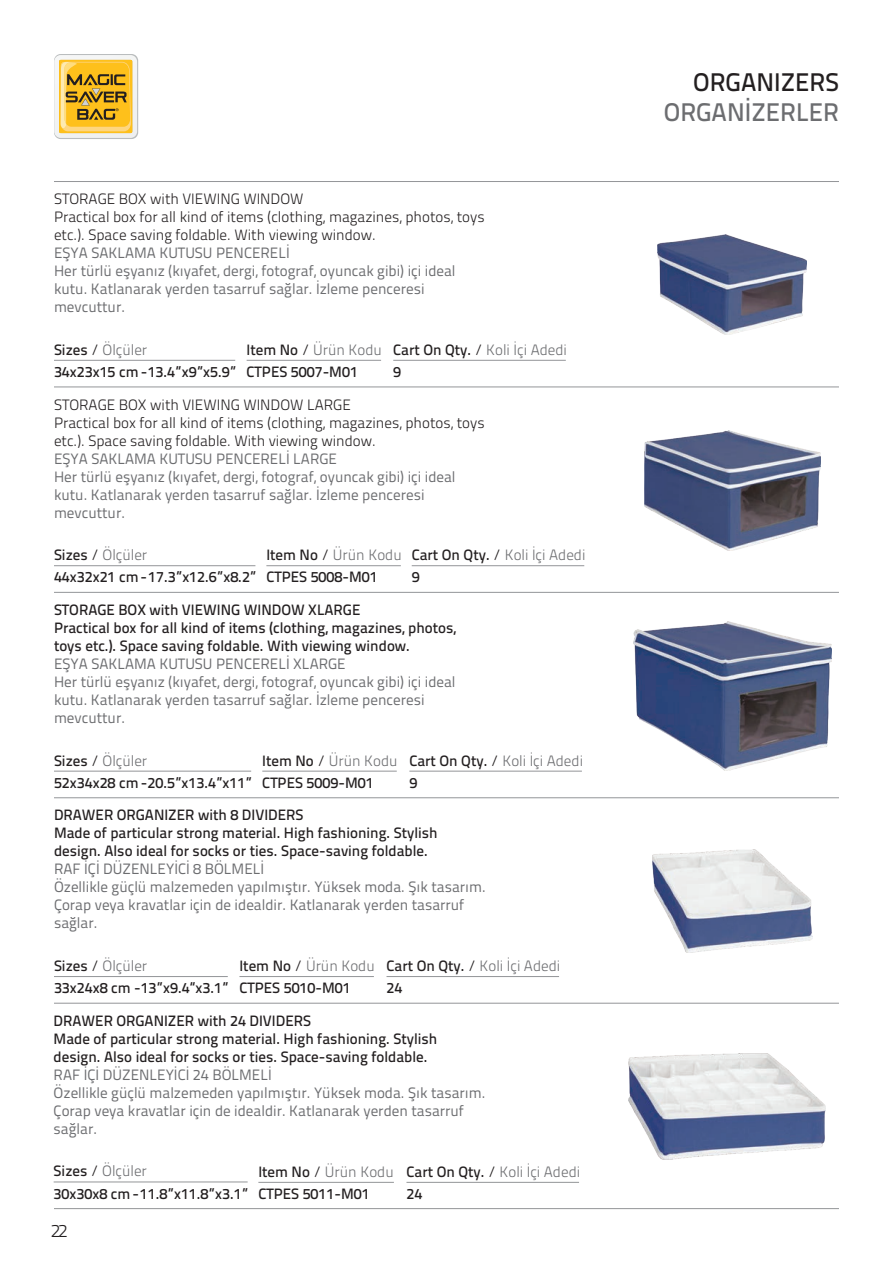
<style>
.page{position:relative;width:893px;height:1263px;background:#fff}
.page>*{position:absolute;margin:0;border:0;box-sizing:border-box;transform-origin:0 0}
.t1{font:25.5px "Titillium Text 25 L 600 wt";color:#6c6d70}
.t2{font:25.5px "Titillium Text 25 L 600 wt";color:#231f20}
.t3{font:18px "Titillium Text 25 L 250 wt";color:#231f20}
.t4{font:15px/18px "Titillium Text 25 L 400 wt";color:#6c6d70}
.t5{font:15px/18px "Titillium Text 25 L 600 wt";color:#231f20}
.t6{font:15px/18px "Titillium Text 25 L 250 wt";color:#231f20}
.t7{font:15px "Titillium Text 25 L 250 wt";color:#6c6d70}
.s1{font-family:"Titillium Text 25 L 600 wt";color:#231f20}
.s2{color:#231f20}
</style>
<div class="page">
<div style="left:54px;top:54px;width:84px;height:85px;background:#babdbe;border-radius:7px"></div>
<svg style="left:54px;top:55px;width:83px;height:83px;background:#deb959"></svg>
<hr style="left:54px;top:181px;width:785px;height:1px;background:#939598">
<hr style="left:54px;top:387px;width:785px;height:1px;background:#939598">
<hr style="left:54px;top:592px;width:785px;height:1px;background:#939598">
<hr style="left:54px;top:797px;width:785px;height:1px;background:#939598">
<hr style="left:54px;top:1003px;width:785px;height:1px;background:#939598">
<hr style="left:54px;top:1208px;width:785px;height:1px;background:#939598">
<img style="left:658px;top:235px;width:149px;height:100px">
<img style="left:644px;top:430px;width:176px;height:120px">
<img style="left:633px;top:621px;width:198px;height:149px">
<img style="left:652px;top:850px;width:160px;height:102px">
<img style="left:628px;top:1054px;width:197px;height:106px">
<hr style="left:54px;top:360px;width:181px;height:1px;background:#939598">
<hr style="left:54px;top:565px;width:201px;height:1px;background:#939598">
<hr style="left:54px;top:771px;width:197px;height:1px;background:#939598">
<hr style="left:54px;top:976px;width:174px;height:1px;background:#939598">
<hr style="left:247px;top:360px;width:134px;height:1px;background:#939598">
<hr style="left:266px;top:565px;width:135px;height:1px;background:#939598">
<hr style="left:262px;top:771px;width:135px;height:1px;background:#939598">
<hr style="left:239px;top:976px;width:135px;height:1px;background:#939598">
<hr style="left:393px;top:360px;width:173px;height:1px;background:#939598">
<hr style="left:412px;top:565px;width:172px;height:1px;background:#939598">
<hr style="left:409px;top:771px;width:173px;height:1px;background:#939598">
<hr style="left:386px;top:976px;width:173px;height:1px;background:#939598">
<hr style="left:54px;top:1181px;width:194px;height:1px;background:#939598">
<hr style="left:258px;top:1182px;width:136px;height:1px;background:#939598">
<hr style="left:406px;top:1182px;width:173px;height:1px;background:#939598">
<p class="t6" style="left:54px;top:189px;width:251px">STORAGE BOX with VIEWING WINDOW</p>
<p class="t6" style="left:54px;top:207px;width:432px">Practical box for all kind of items (clothing, magazines, photos, toys etc.). Space saving foldable. With viewing window.</p>
<p class="t4" style="left:54px;top:243px;width:237px">EŞYA SAKLAMA KUTUSU PENCERELİ</p>
<p class="t4" style="left:54px;top:261px;width:403px">Her türlü eşyanız (kıyafet, dergi, fotograf, oyuncak gibi) içi ideal kutu. Katlanarak yerden tasarruf sağlar. İzleme penceresi mevcuttur.</p>
<p class="t7" style="left:54px;top:339px;width:95px"><span class="s1">Sizes</span> <span class="s2">/</span> Ölçüler</p>
<p class="t5" style="left:54px;top:362px;width:184px">34x23x15 cm - 13.4”x9”x5.9”</p>
<p class="t7" style="left:247px;top:339px;width:137px"><span class="s1">Item No</span> <span class="s2">/</span> Ürün Kodu</p>
<p class="t5" style="left:247px;top:362px;width:113px">CTPES 5007-M01</p>
<p class="t7" style="left:393px;top:339px;width:175px"><span class="s1">Cart On Qty.</span> <span class="s2">/</span> Koli İçi Adedi</p>
<p class="t5" style="left:393px;top:362px;width:9px">9</p>
<p class="t6" style="left:54px;top:395px;width:298px">STORAGE BOX with VIEWING WINDOW LARGE</p>
<p class="t6" style="left:54px;top:413px;width:432px">Practical box for all kind of items (clothing, magazines, photos, toys etc.). Space saving foldable. With viewing window.</p>
<p class="t4" style="left:54px;top:448px;width:284px">EŞYA SAKLAMA KUTUSU PENCERELİ LARGE</p>
<p class="t4" style="left:54px;top:466px;width:403px">Her türlü eşyanız (kıyafet, dergi, fotograf, oyuncak gibi) içi ideal kutu. Katlanarak yerden tasarruf sağlar. İzleme penceresi mevcuttur.</p>
<p class="t7" style="left:54px;top:544px;width:95px"><span class="s1">Sizes</span> <span class="s2">/</span> Ölçüler</p>
<p class="t5" style="left:54px;top:567px;width:204px">44x32x21 cm - 17.3”x12.6”x8.2”</p>
<p class="t7" style="left:266px;top:544px;width:137px"><span class="s1">Item No</span> <span class="s2">/</span> Ürün Kodu</p>
<p class="t5" style="left:266px;top:567px;width:113px">CTPES 5008-M01</p>
<p class="t7" style="left:412px;top:544px;width:175px"><span class="s1">Cart On Qty.</span> <span class="s2">/</span> Koli İçi Adedi</p>
<p class="t5" style="left:412px;top:567px;width:9px">9</p>
<p class="t5" style="left:54px;top:600px;width:308px">STORAGE BOX with VIEWING WINDOW XLARGE</p>
<p class="t5" style="left:54px;top:618px;width:404px">Practical box for all kind of items (clothing, magazines, photos, toys etc.). Space saving foldable. With viewing window.</p>
<p class="t4" style="left:54px;top:654px;width:293px">EŞYA SAKLAMA KUTUSU PENCERELİ XLARGE</p>
<p class="t4" style="left:54px;top:672px;width:403px">Her türlü eşyanız (kıyafet, dergi, fotograf, oyuncak gibi) içi ideal kutu. Katlanarak yerden tasarruf sağlar. İzleme penceresi mevcuttur.</p>
<p class="t7" style="left:54px;top:749px;width:95px"><span class="s1">Sizes</span> <span class="s2">/</span> Ölçüler</p>
<p class="t5" style="left:54px;top:773px;width:199px">52x34x28 cm -20.5”x13.4”x11”</p>
<p class="t7" style="left:262px;top:749px;width:137px"><span class="s1">Item No</span> <span class="s2">/</span> Ürün Kodu</p>
<p class="t5" style="left:262px;top:773px;width:113px">CTPES 5009-M01</p>
<p class="t7" style="left:409px;top:749px;width:175px"><span class="s1">Cart On Qty.</span> <span class="s2">/</span> Koli İçi Adedi</p>
<p class="t5" style="left:409px;top:773px;width:9px">9</p>
<p class="t5" style="left:54px;top:805px;width:251px">DRAWER ORGANIZER with 8 DIVIDERS</p>
<p class="t5" style="left:54px;top:823px;width:385px">Made of particular strong material. High fashioning. Stylish design. Also ideal for socks or ties. Space-saving foldable.</p>
<p class="t4" style="left:54px;top:859px;width:212px">RAF İÇİ DÜZENLEYİCİ 8 BÖLMELİ</p>
<p class="t4" style="left:54px;top:877px;width:433px">Özellikle güçlü malzemeden yapılmıştır. Yüksek moda. Şık tasarım.<br>Çorap veya kravatlar için de idealdir. Katlanarak yerden tasarruf sağlar.</p>
<p class="t7" style="left:54px;top:955px;width:95px"><span class="s1">Sizes</span> <span class="s2">/</span> Ölçüler</p>
<p class="t5" style="left:54px;top:978px;width:176px">33x24x8 cm -13”x9.4“x3.1”</p>
<p class="t7" style="left:239px;top:955px;width:137px"><span class="s1">Item No</span> <span class="s2">/</span> Ürün Kodu</p>
<p class="t5" style="left:239px;top:978px;width:113px">CTPES 5010-M01</p>
<p class="t7" style="left:386px;top:955px;width:175px"><span class="s1">Cart On Qty.</span> <span class="s2">/</span> Koli İçi Adedi</p>
<p class="t5" style="left:386px;top:978px;width:17px">24</p>
<p class="t5" style="left:54px;top:1011px;width:259px">DRAWER ORGANIZER with 24 DIVIDERS</p>
<p class="t5" style="left:54px;top:1029px;width:385px">Made of particular strong material. High fashioning. Stylish design. Also ideal for socks or ties. Space-saving foldable.</p>
<p class="t4" style="left:54px;top:1065px;width:220px">RAF İÇİ DÜZENLEYİCİ 24 BÖLMELİ</p>
<p class="t4" style="left:54px;top:1083px;width:433px">Özellikle güçlü malzemeden yapılmıştır. Yüksek moda. Şık tasarım.<br>Çorap veya kravatlar için de idealdir. Katlanarak yerden tasarruf sağlar.</p>
<p class="t7" style="left:54px;top:1160px;width:95px"><span class="s1">Sizes</span> <span class="s2">/</span> Ölçüler</p>
<p class="t5" style="left:54px;top:1183px;width:196px">30x30x8 cm - 11.8”x11.8”x3.1”</p>
<p class="t3" style="left:51px;top:1218px;width:19px">22</p>
<p class="t7" style="left:258px;top:1160px;width:137px"><span class="s1">Item No</span> <span class="s2">/</span> Ürün Kodu</p>
<p class="t5" style="left:258px;top:1184px;width:113px">CTPES 5011-M01</p>
<p class="t7" style="left:406px;top:1160px;width:175px"><span class="s1">Cart On Qty.</span> <span class="s2">/</span> Koli İçi Adedi</p>
<p class="t5" style="left:406px;top:1184px;width:17px">24</p>
<p class="t2" style="left:693px;top:62px;width:147px">ORGANIZERS</p>
<p class="t1" style="left:664px;top:93px;width:177px">ORGANİZERLER</p>
</div>
